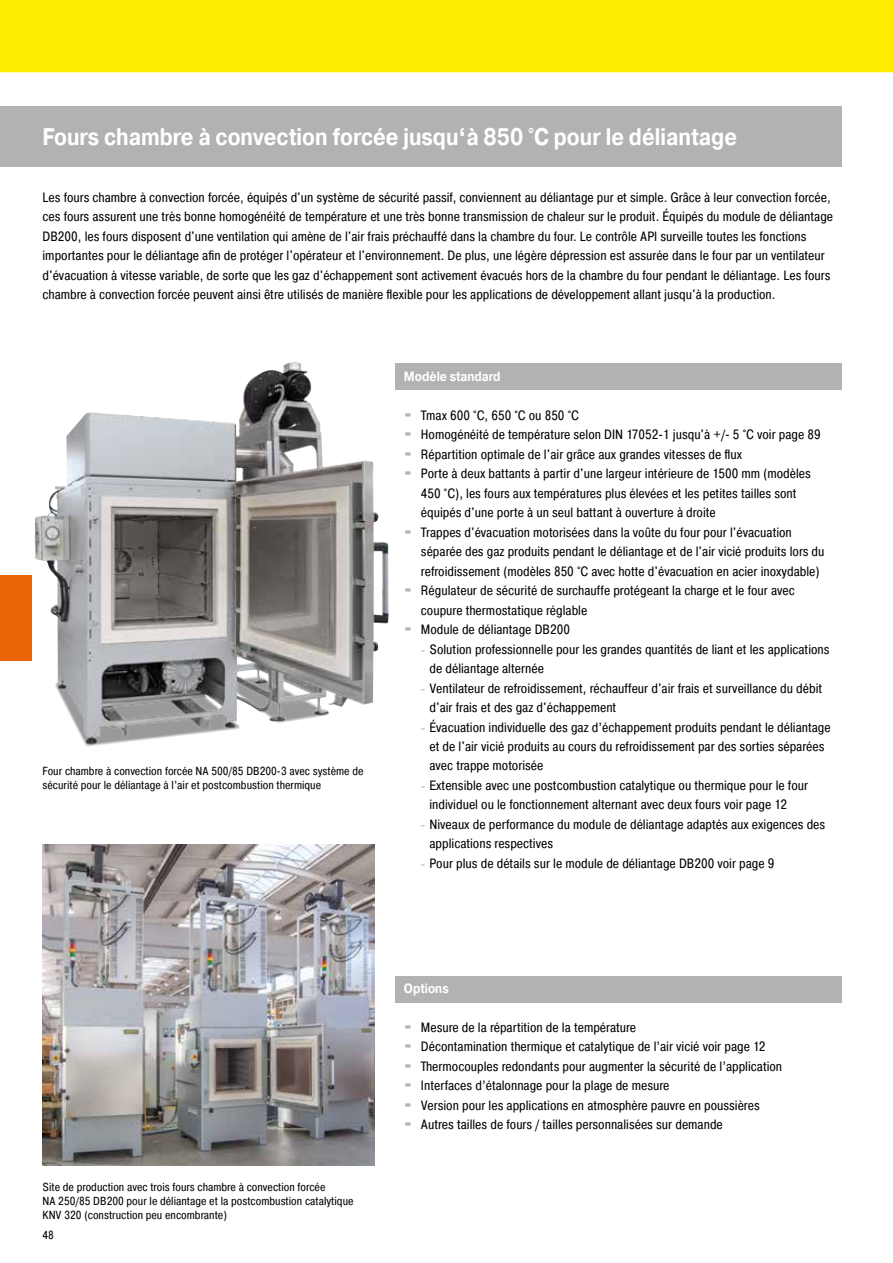
<style>
.page{position:relative;width:893px;height:1263px;background:#fff}
.page>*{position:absolute;margin:0;border:0;box-sizing:border-box;transform-origin:0 0}
.t1{font:700 24px "Pragmatica";color:#fff;scale:.85 1}
.t2{font:13.5px/19.5px "Pragmatica Cond";color:#000}
.t3{font:700 13.5px "Pragmatica";color:#fff;scale:.85 1}
.t4{font:11.7px/14.1px "Pragmatica Cond";color:#000}
.s1{font-family:"Blackoak Std";color:#b3b2b2}
.s2{font-family:"Times New Roman";color:#b3b2b2}
</style>
<div class="page">
<div style="left:0;top:106px;width:842px;height:61px;background:#b3b2b2"></div>
<div style="left:0;top:575px;width:32px;height:85px;background:#ec6608"></div>
<img style="left:34px;top:362px;width:340px;height:385px">
<img style="left:43px;top:845px;width:331px;height:320px">
<div style="left:395px;top:976px;width:447px;height:26px;background:#b3b2b2"></div>
<div style="left:395px;top:364px;width:447px;height:26px;background:#b3b2b2"></div>
<div style="left:0;top:0;width:893px;height:72px;background:#ffed00"></div>
<h1 class="t1" style="left:43px;top:122px;width:819px">Fours chambre à convection forcée jusqu‘à 850 °C pour le déliantage</h1>
<p class="t2" style="left:43px;top:187px;width:792px">Les fours chambre à convection forcée, équipés d'un système de sécurité passif, conviennent au déliantage pur et simple. Grâce à leur convection forcée, ces fours assurent une très bonne homogénéité de température et une très bonne transmission de chaleur sur le produit. Équipés du module de déliantage DB200, les fours disposent d'une ventilation qui amène de l'air frais préchauffé dans la chambre du four. Le contrôle API surveille toutes les fonctions importantes pour le déliantage afin de protéger l'opérateur et l'environnement. De plus, une légère dépression est assurée dans le four par un ventilateur d'évacuation à vitesse variable, de sorte que les gaz d'échappement sont activement évacués hors de la chambre du four pendant le déliantage. Les fours chambre à convection forcée peuvent ainsi être utilisés de manière flexible pour les applications de développement allant jusqu'à la production.</p>
<p class="t4" style="left:43px;top:764px;width:323px">Four chambre à convection forcée NA 500/85 DB200-3 avec système de sécurité pour le déliantage à l’air et postcombustion thermique</p>
<p class="t3" style="left:404px;top:367px;width:115px">Modèle standard</p>
<p class="t2" style="left:404px;top:405px;width:177px"><span class="s1">·</span> Tmax 600 °C, 650 °C ou 850 °C</p>
<p class="t2" style="left:404px;top:425px;width:418px"><span class="s1">·</span> Homogénéité de température selon DIN 17052-1 jusqu'à +/- 5 °C voir page 89</p>
<p class="t2" style="left:404px;top:444px;width:340px"><span class="s1">·</span> Répartition optimale de l'air grâce aux grandes vitesses de flux</p>
<p class="t2" style="left:404px;top:464px;width:408px"><span class="s1">·</span> Porte à deux battants à partir d'une largeur intérieure de 1500 mm (modèles</p>
<p class="t2" style="left:421px;top:483px;width:377px">450 °C), les fours aux températures plus élevées et les petites tailles sont</p>
<p class="t2" style="left:421px;top:503px;width:296px">équipés d'une porte à un seul battant à ouverture à droite</p>
<p class="t2" style="left:404px;top:522px;width:389px"><span class="s1">·</span> Trappes d'évacuation motorisées dans la voûte du four pour l'évacuation</p>
<p class="t2" style="left:421px;top:542px;width:405px">séparée des gaz produits pendant le déliantage et de l'air vicié produits lors du</p>
<p class="t2" style="left:421px;top:561px;width:400px">refroidissement (modèles 850 °C avec hotte d'évacuation en acier inoxydable)</p>
<p class="t2" style="left:404px;top:581px;width:392px"><span class="s1">·</span> Régulateur de sécurité de surchauffe protégeant la charge et le four avec</p>
<p class="t2" style="left:421px;top:600px;width:168px">coupure thermostatique réglable</p>
<p class="t2" style="left:404px;top:619px;width:168px"><span class="s1">·</span> Module de déliantage DB200</p>
<p class="t2" style="left:429px;top:639px;width:402px;text-indent:-9px"><span class="s2">-</span> Solution professionnelle pour les grandes quantités de liant et les applications de déliantage alternée</p>
<p class="t2" style="left:429px;top:678px;width:394px;text-indent:-9px"><span class="s2">-</span> Ventilateur de refroidissement, réchauffeur d'air frais et surveillance du débit d'air frais et des gaz d'échappement</p>
<p class="t2" style="left:429px;top:717px;width:403px;text-indent:-9px"><span class="s2">-</span> Évacuation individuelle des gaz d’échappement produits pendant le déliantage et de l'air vicié produits au cours du refroidissement par des sorties séparées avec trappe motorisée</p>
<p class="t2" style="left:429px;top:775px;width:380px;text-indent:-9px"><span class="s2">-</span> Extensible avec une postcombustion catalytique ou thermique pour le four individuel ou le fonctionnement alternant avec deux fours voir page 12</p>
<p class="t2" style="left:429px;top:814px;width:397px;text-indent:-9px"><span class="s2">-</span> Niveaux de performance du module de déliantage adaptés aux exigences des applications respectives</p>
<p class="t2" style="left:421px;top:853px;width:355px"><span class="s2">-</span> Pour plus de détails sur le module de déliantage DB200 voir page 9</p>
<p class="t4" style="left:43px;top:1180px;width:313px">Site de production avec trois fours chambre à convection forcée<br>NA 250/85 DB200 pour le déliantage et la postcombustion catalytique<br>KNV 320 (construction peu encombrante)</p>
<p class="t4" style="left:43px;top:1228px;width:13px">48</p>
<p class="t3" style="left:404px;top:979px;width:54px">Options</p>
<p class="t2" style="left:404px;top:1017px;width:380px"><span class="s1">·</span> Mesure de la répartition de la température<br><span class="s1">·</span> Décontamination thermique et catalytique de l’air vicié voir page 12<br><span class="s1">·</span> Thermocouples redondants pour augmenter la sécurité de l’application <span class="s1">·</span> Interfaces d’étalonnage pour la plage de mesure<br><span class="s1">·</span> Version pour les applications en atmosphère pauvre en poussières<br><span class="s1">·</span> Autres tailles de fours / tailles personnalisées sur demande</p>
</div>
